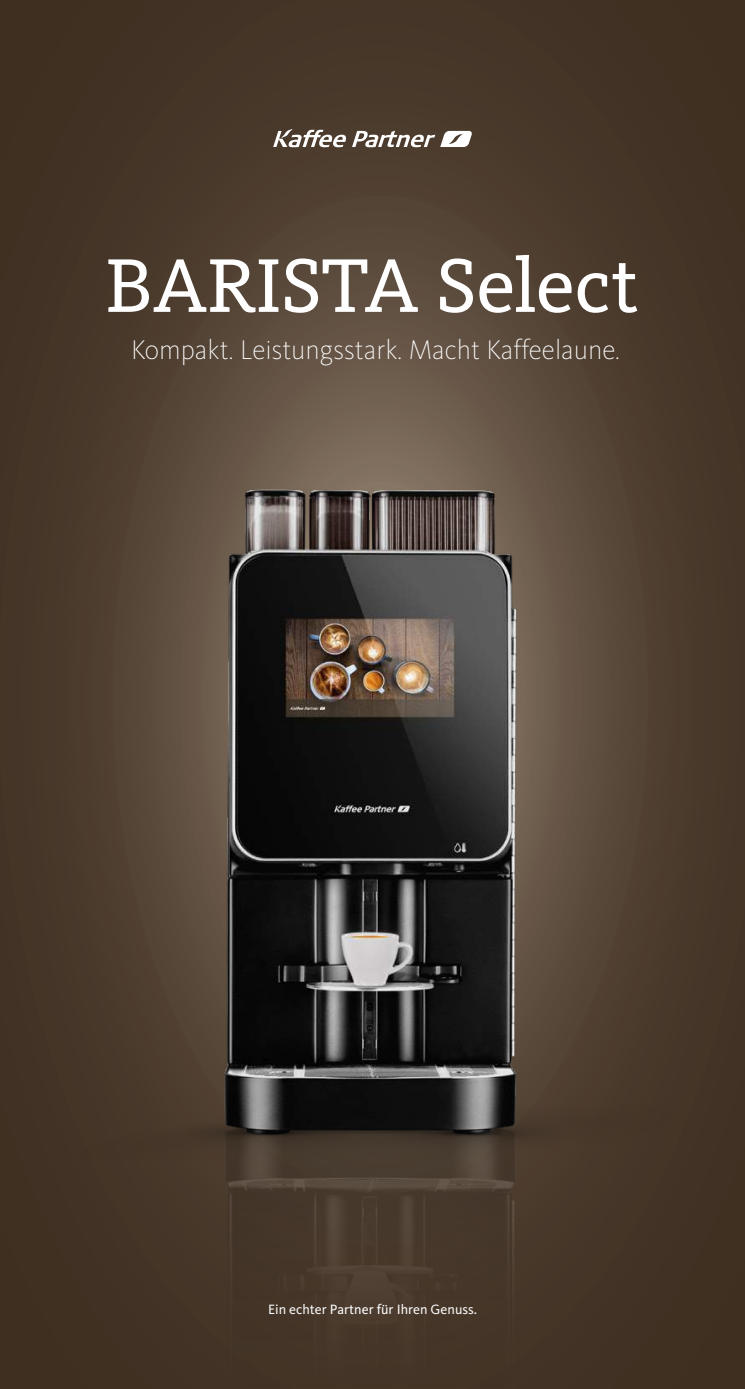
<style>
.page{position:relative;width:745px;height:1389px;background:#fff}
.page>*{position:absolute;margin:0;border:0;box-sizing:border-box;transform-origin:0 0}
.t1{font:78.75px "Kievit Slab Offc";color:#fff}
.t2{font:200 28px "Kievit OT";color:#fff}
.t3{font:14px "Kievit OT";color:#fff}
</style>
<div class="page">
<div style="left:0;top:0;width:744px;height:1389px;background:#443527"></div>
<img style="left:91px;top:165px;width:579px;height:1147px">
<svg style="left:273px;top:129px;width:199px;height:18px"></svg>
<h1 class="t1" style="left:105px;top:240px;width:534px">BARISTA Select</h1>
<p class="t2" style="left:131px;top:334px;width:490px">Kompakt. Leistungsstark. Macht Kaffeelaune.</p>
<p class="t3" style="left:268px;top:1302px;width:210px">Ein echter Partner für Ihren Genuss.</p>
</div>
